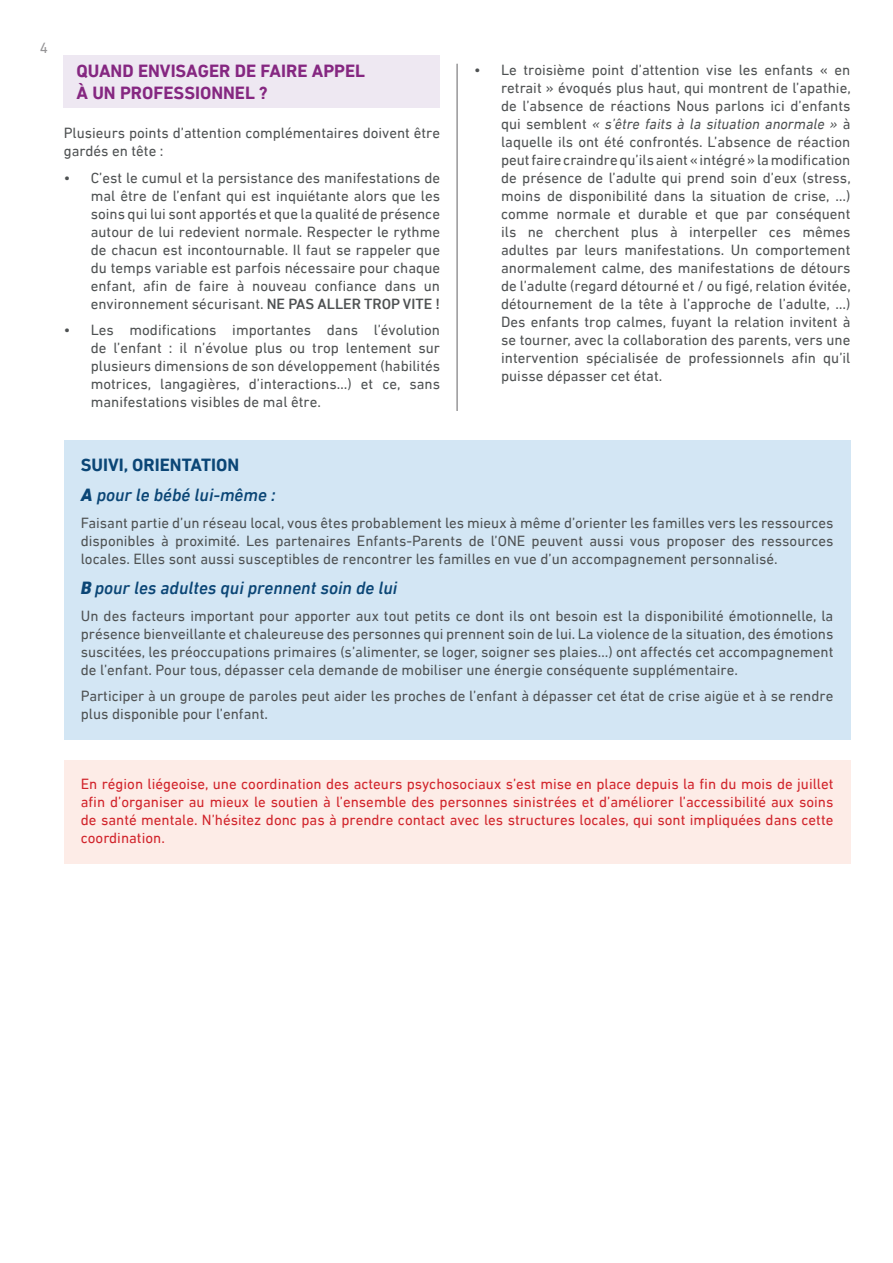
<style>
.page{position:relative;width:893px;height:1263px;background:#fff}
.page>*{position:absolute;margin:0;border:0;box-sizing:border-box;transform-origin:0 0}
.t1{font:italic 500 18px "DIN Next LT Pro";color:#0b4676}
.Titre_H2{font:700 18px/21.6px "DIN Next LT Pro";color:#852781}
.t2{font:700 18px "DIN Next LT Pro";color:#0b4676}
.t3{font:15px/18px "DIN Next LT Pro";color:#4e5152;text-align:justify}
.t4{font:15px/18px "DIN Next LT Pro";color:#d1232a;text-align:justify}
.t5{font:15px "DIN Next LT Pro";color:#959496}
.s1{font-weight:500}
.s2{font-style:italic}
.s3{font-weight:800}
</style>
<div class="page">
<div style="left:64px;top:55px;width:376px;height:53px;background:#eee8f2"></div>
<div style="left:64px;top:441px;width:786px;height:52px;background:#d3e6f4"></div>
<div style="left:64px;top:471px;width:786px;height:52px;background:#d3e6f4"></div>
<div style="left:64px;top:500px;width:786px;height:85px;background:#d3e6f4"></div>
<div style="left:64px;top:563px;width:786px;height:52px;background:#d3e6f4"></div>
<div style="left:64px;top:592px;width:786px;height:103px;background:#d3e6f4"></div>
<div style="left:64px;top:673px;width:786px;height:67px;background:#d3e6f4"></div>
<div style="left:64px;top:761px;width:786px;height:103px;background:#fdece7"></div>
<hr style="left:457px;top:64px;width:1px;height:347px;background:#959496">
<p class="t5" style="left:40px;top:39px;width:10px">4</p>
<h2 class="Titre_H2" style="left:77px;top:60px;width:290px">QUAND ENVISAGER DE FAIRE APPEL<br>À UN PROFESSIONNEL ?</h2>
<p class="t3" style="left:64px;top:124px;width:378px">Plusieurs points d’attention complémentaires doivent être gardés en tête :</p>
<p class="t3" style="left:91px;top:168px;width:351px;text-indent:-27px">• C’est le cumul et la persistance des manifestations de mal être de l’enfant qui est inquiétante alors que les soins qui lui sont apportés et que la qualité de présence autour de lui redevient normale. Respecter le rythme de chacun est incontournable. Il faut se rappeler que du temps variable est parfois nécessaire pour chaque enfant, afin de faire à nouveau confiance dans un environnement sécurisant. <span class="s1">NE PAS ALLER TROP VITE !</span></p>
<p class="t3" style="left:91px;top:321px;width:351px;text-indent:-27px">• Les modifications importantes dans l’évolution de l’enfant : il n’évolue plus ou trop lentement sur plusieurs dimensions de son développement (habilités motrices, langagières, d’interactions…) et ce, sans manifestations visibles de mal être.</p>
<p class="t3" style="left:501px;top:61px;width:351px;text-indent:-27px">• Le troisième point d’attention vise les enfants « en retrait » évoqués plus haut, qui montrent de l’apathie, de l’absence de réactions Nous parlons ici d’enfants qui semblent <span class="s2">« s’être faits à la situation anormale »</span> à laquelle ils ont été confrontés. L’absence de réaction peut faire craindre qu’ils aient « intégré » la modification de présence de l’adulte qui prend soin d’eux (stress, moins de disponibilité dans la situation de crise, …) comme normale et durable et que par conséquent ils ne cherchent plus à interpeller ces mêmes adultes par leurs manifestations. Un comportement anormalement calme, des manifestations de détours de l’adulte (regard détourné et / ou figé, relation évitée, détournement de la tête à l’approche de l’adulte, …)<br>Des enfants trop calmes, fuyant la relation invitent à se tourner, avec la collaboration des parents, vers une intervention spécialisée de professionnels afin qu’il puisse dépasser cet état.</p>
<p class="t2" style="left:81px;top:455px;width:160px">SUIVI, ORIENTATION</p>
<p class="t1" style="left:81px;top:485px;width:196px"><span class="s3">A</span> pour le bébé lui-même :</p>
<p class="t3" style="left:81px;top:514px;width:754px">Faisant partie d’un réseau local, vous êtes probablement les mieux à même d’orienter les familles vers les ressources disponibles à proximité. Les partenaires Enfants-Parents de l’ONE peuvent aussi vous proposer des ressources locales. Elles sont aussi susceptibles de rencontrer les familles en vue d’un accompagnement personnalisé.</p>
<p class="t1" style="left:81px;top:577px;width:318px"><span class="s3">B</span> pour les adultes qui prennent soin de lui</p>
<p class="t3" style="left:81px;top:606px;width:754px">Un des facteurs important pour apporter aux tout petits ce dont ils ont besoin est la disponibilité émotionnelle, la présence bienveillante et chaleureuse des personnes qui prennent soin de lui. La violence de la situation, des émotions suscitées, les préoccupations primaires (s’alimenter, se loger, soigner ses plaies…) ont affectés cet accompagnement de l’enfant. Pour tous, dépasser cela demande de mobiliser une énergie conséquente supplémentaire.</p>
<p class="t3" style="left:81px;top:687px;width:754px">Participer à un groupe de paroles peut aider les proches de l’enfant à dépasser cet état de crise aigüe et à se rendre plus disponible pour l’enfant.</p>
<p class="t4" style="left:81px;top:775px;width:754px">En région liégeoise, une coordination des acteurs psychosociaux s’est mise en place depuis la fin du mois de juillet afin d’organiser au mieux le soutien à l’ensemble des personnes sinistrées et d’améliorer l’accessibilité aux soins de santé mentale. N’hésitez donc pas à prendre contact avec les structures locales, qui sont impliquées dans cette coordination.</p>
</div>
